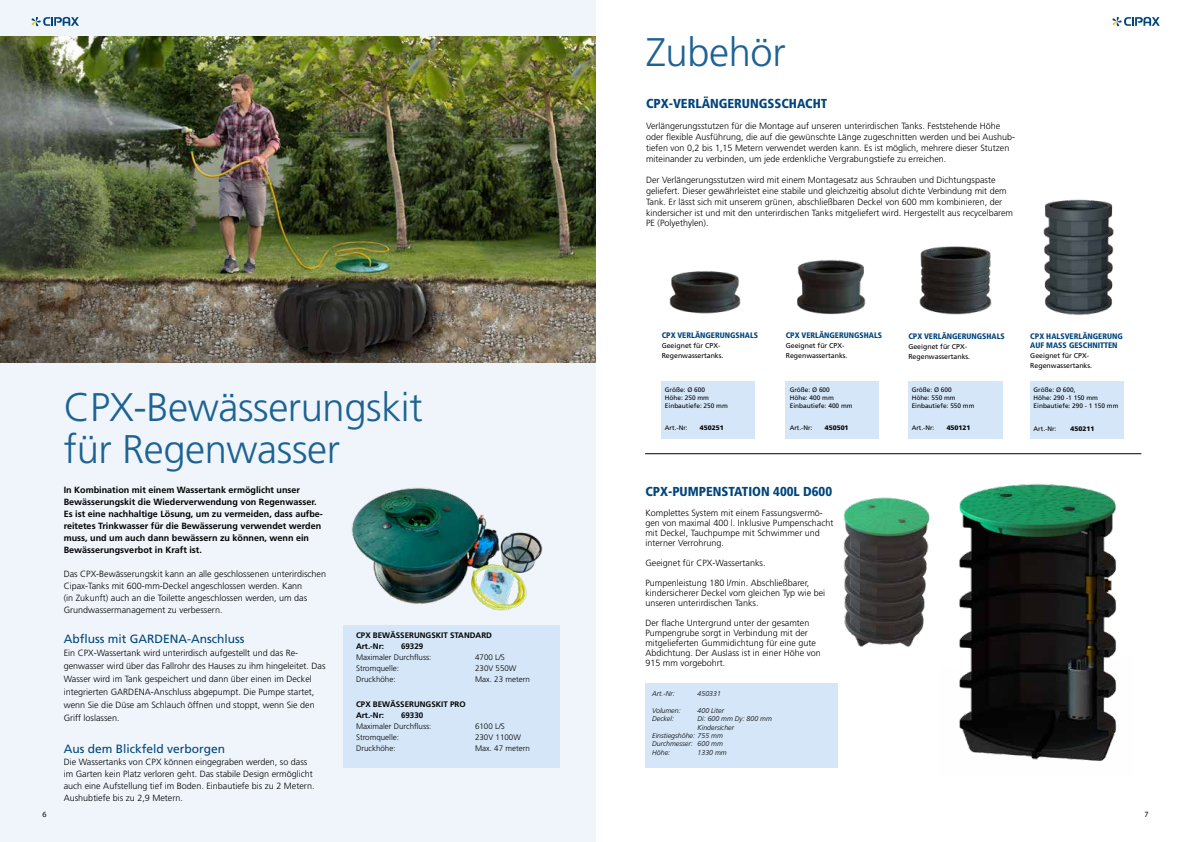
<style>
.page{position:relative;width:1191px;height:842px;background:#fff}
.page>*{position:absolute;margin:0;border:0;box-sizing:border-box;transform-origin:0 0}
.t1{font:300 39.9px/42px "Frutiger LT Std";letter-spacing:-.01em;color:#1c6394}
.t2{font:900 condensed 13px "Frutiger LT Std";color:#00457c}
.t3{font:12px "Frutiger LT Std";color:#00457c}
.t4{font:300 9px/10px "Frutiger LT Std";color:#000}
.t5{font:700 9px/12px "Frutiger LT Std";color:#000}
.t6{font:300 8px "Frutiger LT Std";color:#000}
.t7{font:900 condensed 8px/9.6px "Frutiger LT Std";color:#00457c}
.t8{font:700 8px/11px "Frutiger LT Std";color:#000}
.t9{font:8px "Myriad Pro";color:#000}
.t10{font:7px/10px "Frutiger LT Std";color:#000}
.t11{font:italic 300 7px "Frutiger LT Std";color:#000}
.t12{font:6.5px/7.8px "Frutiger LT Std";color:#000}
.t13{font:900 6.5px "Frutiger LT Std";color:#000}
</style>
<div class="page">
<div style="left:0;top:0;width:595px;height:842px;background:#eff5fa"></div>
<svg style="left:31px;top:17px;width:48px;height:10px"></svg>
<img style="left:0;top:36px;width:595px;height:326px">
<div style="left:343px;top:625px;width:216px;height:142px;background:#d4e6f7"></div>
<img style="left:352px;top:488px;width:191px;height:123px">
<svg style="left:1112px;top:17px;width:47px;height:10px"></svg>
<div style="left:645px;top:683px;width:192px;height:84px;background:#d4e6f7"></div>
<img style="left:669px;top:271px;width:72px;height:43px">
<img style="left:797px;top:260px;width:69px;height:54px">
<img style="left:919px;top:246px;width:73px;height:69px">
<div style="left:661px;top:381px;width:94px;height:57px;background:#d4e6f7"></div>
<div style="left:908px;top:381px;width:94px;height:57px;background:#d4e6f7"></div>
<div style="left:785px;top:381px;width:94px;height:57px;background:#d4e6f7"></div>
<div style="left:1030px;top:381px;width:93px;height:57px;background:#d4e6f7"></div>
<img style="left:1043px;top:199px;width:71px;height:116px">
<hr style="left:645px;top:453px;width:496px;height:1px;background:#000">
<img style="left:959px;top:484px;width:158px;height:277px">
<img style="left:843px;top:497px;width:87px;height:150px">
<h1 class="t1" style="left:646px;top:32px;width:141px">Zubehör</h1>
<h1 class="t1" style="left:64px;top:387px;width:360px">CPX-Bewässerungskit für Regenwasser</h1>
<p class="t5" style="left:64px;top:484px;width:261px">In Kombination mit einem Wassertank ermöglicht unser Bewässerungskit die Wiederverwendung von Regenwasser.<br>Es ist eine nachhaltige Lösung, um zu vermeiden, dass aufbe&shy;reitetes Trinkwasser für die Bewässerung verwendet werden muss, und um auch dann bewässern zu können, wenn ein Bewässerungsverbot in Kraft ist.</p>
<p class="t4" style="left:64px;top:568px;width:264px;line-height:12px">Das CPX-Bewässerungskit kann an alle geschlossenen unterirdischen Cipax-Tanks mit 600-mm-Deckel angeschlossen werden. Kann<br>(in Zukunft) auch an die Toilette angeschlossen werden, um das Grundwassermanagement zu verbessern.</p>
<h3 class="t3" style="left:64px;top:632px;width:182px">Abfluss mit GARDENA-Anschluss</h3>
<p class="t4" style="left:64px;top:647px;width:263px;line-height:13px">Ein CPX-Wassertank wird unterirdisch aufgestellt und das Re&shy;genwasser wird über das Fallrohr des Hauses zu ihm hingeleitet. Das Wasser wird im Tank gespeichert und dann über einen im Deckel integrierten GARDENA-Anschluss abgepumpt. Die Pumpe startet, wenn Sie die Düse am Schlauch öffnen und stoppt, wenn Sie den Griff loslassen.</p>
<h3 class="t3" style="left:64px;top:742px;width:163px">Aus dem Blickfeld verborgen</h3>
<p class="t4" style="left:64px;top:756px;width:252px;line-height:12px">Die Wassertanks von CPX können eingegraben werden, so dass im Garten kein Platz verloren geht. Das stabile Design ermöglicht auch eine Aufstellung tief im Boden. Einbautiefe bis zu 2 Metern.<br>Aushubtiefe bis zu 2,9 Metern.</p>
<p class="t8" style="left:356px;top:630px;width:137px">CPX BEWÄSSERUNGSKIT STANDARD<br>Art.-Nr:</p>
<p class="t8" style="left:401px;top:641px;width:24px">69329</p>
<p class="t6" style="left:356px;top:653px;width:77px">Maximaler Durchfluss:</p>
<p class="t6" style="left:475px;top:653px;width:31px">4700 L/S</p>
<p class="t6" style="left:356px;top:664px;width:44px">Stromquelle:</p>
<p class="t6" style="left:475px;top:664px;width:43px">230V 550W</p>
<p class="t6" style="left:356px;top:675px;width:41px">Druckhöhe:</p>
<p class="t6" style="left:475px;top:675px;width:56px">Max. 23 metern</p>
<p class="t8" style="left:356px;top:699px;width:111px">CPX BEWÄSSERUNGSKIT PRO<br>Art.-Nr:</p>
<p class="t8" style="left:401px;top:710px;width:24px">69330</p>
<p class="t6" style="left:356px;top:722px;width:77px">Maximaler Durchfluss:</p>
<p class="t6" style="left:475px;top:722px;width:31px">6100 L/S</p>
<p class="t6" style="left:356px;top:733px;width:44px">Stromquelle:</p>
<p class="t6" style="left:475px;top:733px;width:47px">230V 1100W</p>
<p class="t6" style="left:356px;top:744px;width:41px">Druckhöhe:</p>
<p class="t6" style="left:475px;top:744px;width:56px">Max. 47 metern</p>
<h2 class="t2" style="left:646px;top:95px;width:183px">CPX-VERLÄNGERUNGSSCHACHT</h2>
<p class="t4" style="left:646px;top:121px;width:370px;line-height:10.8px">Verlängerungsstutzen für die Montage auf unseren unterirdischen Tanks. Feststehende Höhe oder flexible Ausführung, die auf die gewünschte Länge zugeschnitten werden und bei Aushub&shy;tiefen von 0,2 bis 1,15 Metern verwendet werden kann. Es ist möglich, mehrere dieser Stutzen miteinander zu verbinden, um jede erdenkliche Vergrabungstiefe zu erreichen.</p>
<p class="t4" style="left:646px;top:175px;width:368px;line-height:10.8px">Der Verlängerungsstutzen wird mit einem Montagesatz aus Schrauben und Dichtungspaste geliefert. Dieser gewährleistet eine stabile und gleichzeitig absolut dichte Verbindung mit dem Tank. Er lässt sich mit unserem grünen, abschließbaren Deckel von 600 mm kombinieren, der kindersicher ist und mit den unterirdischen Tanks mitgeliefert wird. Hergestellt aus recycelbarem PE (Polyethylen).</p>
<p class="t7" style="left:661px;top:330px;width:98px">CPX VERLÄNGERUNGSHALS</p>
<p class="t10" style="left:661px;top:340px;width:63px">Geeignet für CPX-<br>Regenwassertanks.</p>
<p class="t12" style="left:665px;top:386px;width:64px">Größe: Ø 600<br>Höhe: 250 mm<br>Einbautiefe: 250 mm</p>
<p class="t12" style="left:665px;top:424px;width:24px">Art.-Nr:</p>
<p class="t13" style="left:700px;top:424px;width:25px">450251</p>
<p class="t7" style="left:785px;top:330px;width:98px">CPX VERLÄNGERUNGSHALS</p>
<p class="t10" style="left:785px;top:340px;width:63px">Geeignet für CPX-<br>Regenwassertanks.</p>
<p class="t12" style="left:789px;top:386px;width:64px">Größe: Ø 600<br>Höhe: 400 mm<br>Einbautiefe: 400 mm</p>
<p class="t12" style="left:789px;top:424px;width:24px">Art.-Nr:</p>
<p class="t13" style="left:824px;top:424px;width:25px">450501</p>
<h2 class="t2" style="left:645px;top:484px;width:188px">CPX-PUMPENSTATION 400L D600</h2>
<p class="t4" style="left:645px;top:508px;width:190px">Komplettes System mit einem Fassungsvermö&shy;gen von maximal 400 l. Inklusive Pumpenschacht mit Deckel, Tauchpumpe mit Schwimmer und interner Verrohrung.</p>
<p class="t4" style="left:645px;top:558px;width:122px">Geeignet für CPX-Wassertanks.</p>
<p class="t4" style="left:645px;top:578px;width:181px">Pumpenleistung 180 l/min. Abschließbarer, kindersicherer Deckel vom gleichen Typ wie bei unseren unterirdischen Tanks.</p>
<p class="t4" style="left:645px;top:618px;width:177px">Der flache Untergrund unter der gesamten Pumpengrube sorgt in Verbindung mit der mitgelieferten Gummidichtung für eine gute Abdichtung. Der Auslass ist in einer Höhe von 915 mm vorgebohrt.</p>
<p class="t11" style="left:652px;top:690px;width:24px">Art.-Nr:</p>
<p class="t11" style="left:697px;top:690px;width:25px">450331</p>
<p class="t11" style="left:652px;top:706px;width:30px">Volumen:</p>
<p class="t11" style="left:697px;top:706px;width:28px">400 Liter</p>
<p class="t11" style="left:652px;top:715px;width:23px">Deckel:</p>
<p class="t11" style="left:697px;top:715px;width:76px">Di: 600 mm Dy: 800 mm</p>
<p class="t11" style="left:697px;top:723px;width:38px">Kindersicher</p>
<p class="t11" style="left:652px;top:732px;width:72px">Einstiegshöhe: 755 mm</p>
<p class="t11" style="left:652px;top:740px;width:72px">Durchmesser: 600 mm</p>
<p class="t11" style="left:652px;top:748px;width:19px">Höhe:</p>
<p class="t11" style="left:697px;top:748px;width:31px">1330 mm</p>
<p class="t7" style="left:908px;top:331px;width:98px">CPX VERLÄNGERUNGSHALS</p>
<p class="t10" style="left:908px;top:341px;width:63px">Geeignet für CPX-<br>Regenwassertanks.</p>
<p class="t12" style="left:911px;top:386px;width:64px">Größe: Ø 600<br>Höhe: 550 mm<br>Einbautiefe: 550 mm</p>
<p class="t12" style="left:911px;top:424px;width:24px">Art.-Nr:</p>
<p class="t13" style="left:946px;top:424px;width:25px">450121</p>
<p class="t7" style="left:1030px;top:331px;width:94px">CPX HALSVERLÄNGERUNG<br>AUF MASS GESCHNITTEN</p>
<p class="t10" style="left:1030px;top:351px;width:63px">Geeignet für CPX-<br>Regenwassertanks.</p>
<p class="t12" style="left:1033px;top:386px;width:86px">Größe: Ø 600,<br>Höhe: 290 -1 150 mm<br>Einbautiefe: 290 - 1 150 mm</p>
<p class="t12" style="left:1033px;top:424px;width:24px">Art.-Nr:</p>
<p class="t13" style="left:1070px;top:424px;width:25px">450211</p>
<p class="t9" style="left:43px;top:809px;width:6px">6</p>
<p class="t9" style="left:1144px;top:809px;width:6px">7</p>
</div>
